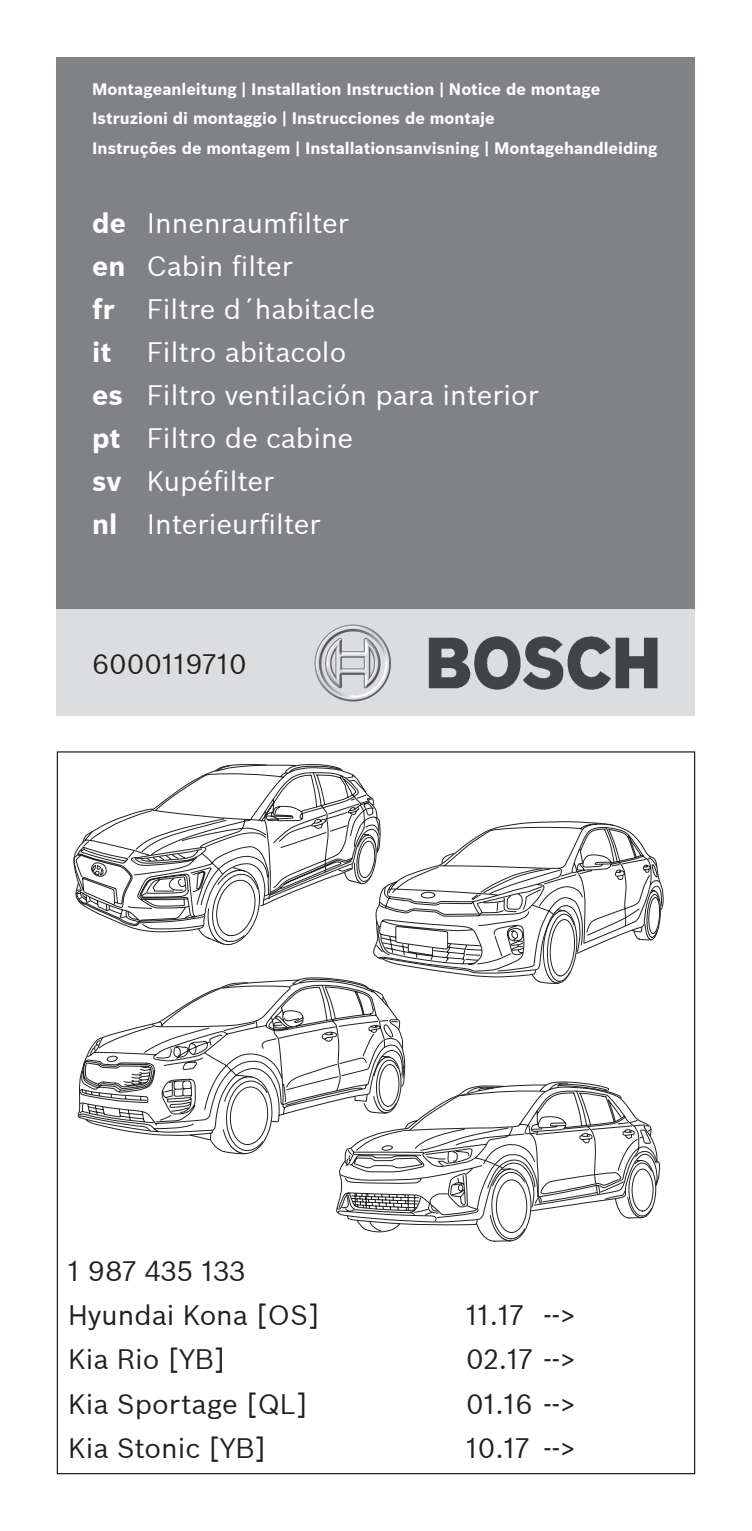
<style>
.page{position:relative;width:752px;height:1531px;background:#fff}
.page>*{position:absolute;margin:0;border:0;box-sizing:border-box;transform-origin:0 0}
.t1{font:27.5px/43px "Bosch Sans LF";color:#fff}
.t2{font:27.5px/44.2px "Bosch Sans LF";color:#231f20}
.t3{font:700 16.25px/29.5px "Bosch Sans LF";color:#fff}
.s1{font-weight:700}
</style>
<div class="page">
<svg style="left:74px;top:765px;width:305px;height:164px"></svg>
<div style="left:57px;top:57px;width:637px;height:552px;background:#808285"></div>
<div style="left:57px;top:609px;width:637px;height:107px;background:#dcdddf"></div>
<img style="left:314px;top:624px;width:344px;height:78px">
<svg style="left:77px;top:1054px;width:328px;height:87px"></svg>
<svg style="left:78px;top:1023px;width:326px;height:108px"></svg>
<svg style="left:152px;top:823px;width:512px;height:214px"></svg>
<svg style="left:209px;top:1055px;width:451px;height:187px"></svg>
<p class="t3" style="left:92px;top:74px;width:566px">Montageanleitung | Installation Instruction | Notice de montage<br>Istruzioni di montaggio | Instrucciones de montaje<br>Instruções de montagem | Installationsanvisning | Montagehandleiding</p>
<h1 class="t1" style="left:92px;top:201px;width:284px"><span class="s1">de</span> Innenraumfilter <span class="s1">en</span> Cabin filter<br><span class="s1">fr</span> Filtre d´habitacle <span class="s1">it</span></h1>
<h1 class="t1" style="left:92px;top:330px;width:448px;text-indent:55px">Filtro abitacolo<br><span class="s1">es</span> Filtro ventilación para interior <span class="s1">pt</span> Filtro de cabine<br><span class="s1">sv</span> Kupéfilter<br><span class="s1">nl</span> Interieurfilter</h1>
<h1 class="t2" style="left:92px;top:642px;width:156px">6000119710</h1>
<h1 class="t2" style="left:68px;top:1248px;width:253px">1 987 435 133<br>Hyundai Kona [OS]</h1>
<h1 class="t2" style="left:466px;top:1293px;width:111px">11.17 --&gt;</h1>
<h1 class="t2" style="left:68px;top:1337px;width:159px">Kia Rio [YB]</h1>
<h1 class="t2" style="left:466px;top:1337px;width:111px">02.17 --&gt;</h1>
<h1 class="t2" style="left:68px;top:1381px;width:241px">Kia Sportage [QL]</h1>
<h1 class="t2" style="left:466px;top:1381px;width:111px">01.16 --&gt;</h1>
<h1 class="t2" style="left:68px;top:1425px;width:199px">Kia Stonic [YB]</h1>
<h1 class="t2" style="left:466px;top:1425px;width:111px">10.17 --&gt;</h1>
</div>
